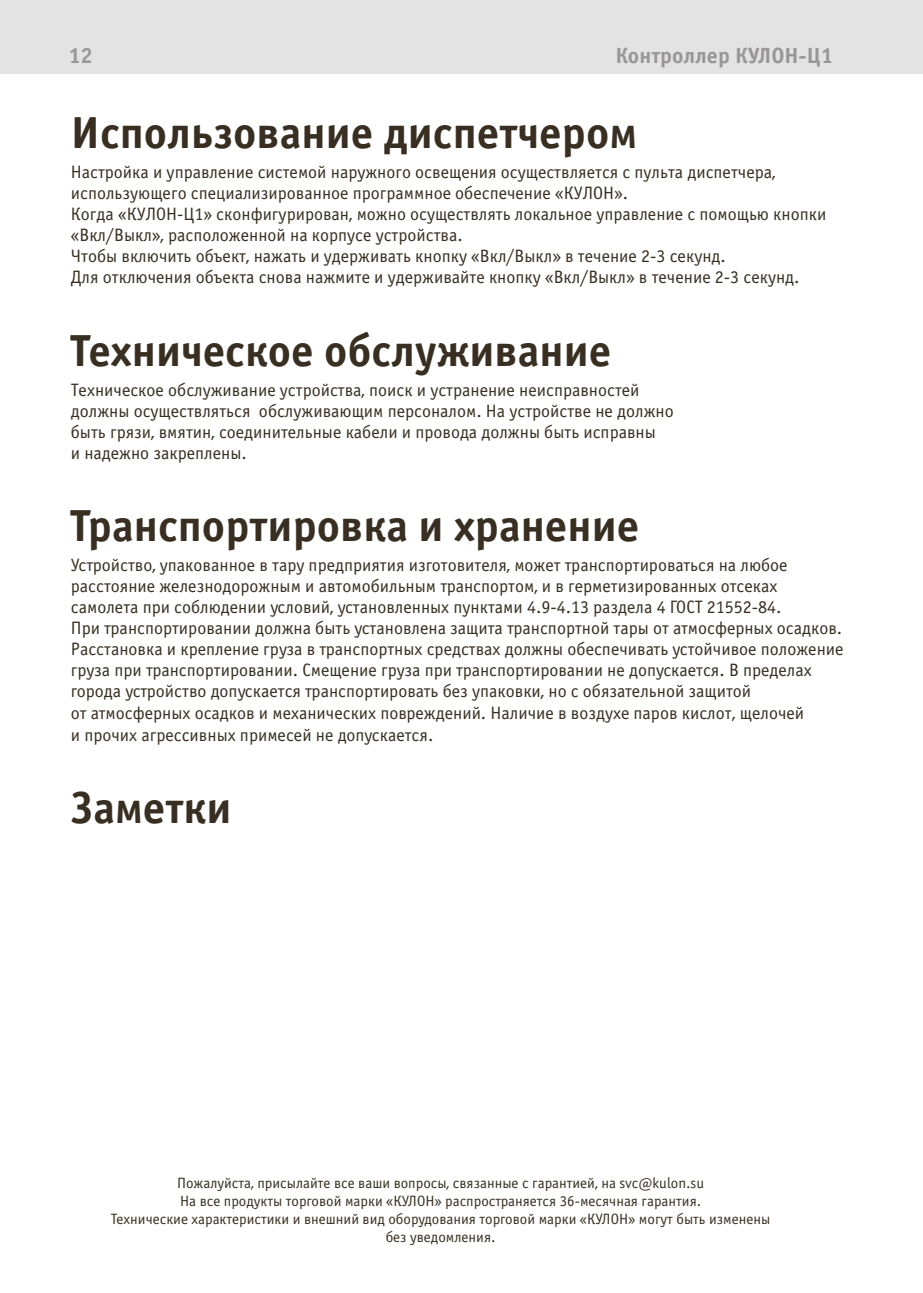
<style>
.page{position:relative;width:923px;height:1293px;background:#fff}
.page>*{position:absolute;margin:0;border:0;box-sizing:border-box;transform-origin:0 0}
.t1{font:700 45px "Officina Sans C";color:#382f22}
.t2{font:700 22.05px "Officina Sans C";color:#989696}
.t3{font:18px/21px "Officina Sans C";color:#382f22}
.t4{font:15px/18px "Officina Sans C";color:#382f22;text-align:center}
</style>
<div class="page">
<div style="left:0;top:0;width:923px;height:73px;background:#e3e3e3"></div>
<p class="t2" style="left:68px;top:43px;width:26px">12</p>
<p class="t2" style="left:615px;top:43px;width:219px">Контроллер КУЛОН-Ц1</p>
<h1 class="t1" style="left:71px;top:107px;width:568px">Использование диспетчером</h1>
<p class="t3" style="left:71px;top:162px;width:757px">Настройка и управление системой наружного освещения осуществляется с пульта диспетчера, использующего специализированное программное обеспечение «КУЛОН».<br>Когда «КУЛОН-Ц1» сконфигурирован, можно осуществлять локальное управление с помощью кнопки «Вкл/Выкл», расположенной на корпусе устройства.<br>Чтобы включить объект, нажать и удерживать кнопку «Вкл/Выкл» в течение 2-3 секунд.<br>Для отключения объекта снова нажмите и удерживайте кнопку «Вкл/Выкл» в течение 2-3 секунд.</p>
<h1 class="t1" style="left:71px;top:325px;width:542px">Техническое обслуживание</h1>
<p class="t3" style="left:71px;top:379px;width:604px">Техническое обслуживание устройства, поиск и устранение неисправностей должны осуществляться обслуживающим персоналом. На устройстве не должно быть грязи, вмятин, соединительные кабели и провода должны быть исправны<br>и надежно закреплены.</p>
<h1 class="t1" style="left:71px;top:500px;width:570px">Транспортировка и хранение</h1>
<p class="t3" style="left:71px;top:555px;width:774px">Устройство, упакованное в тару предприятия изготовителя, может транспортироваться на любое расстояние железнодорожным и автомобильным транспортом, и в герметизированных отсеках самолета при соблюдении условий, установленных пунктами 4.9-4.13 раздела 4 ГОСТ 21552-84.<br>При транспортировании должна быть установлена защита транспортной тары от атмосферных осадков.<br>Расстановка и крепление груза в транспортных средствах должны обеспечивать устойчивое положение груза при транспортировании. Смещение груза при транспортировании не допускается. В пределах города устройство допускается транспортировать без упаковки, но с обязательной защитой<br>от атмосферных осадков и механических повреждений. Наличие в воздухе паров кислот, щелочей<br>и прочих агрессивных примесей не допускается.</p>
<h1 class="t1" style="left:71px;top:782px;width:162px">Заметки</h1>
<p class="t4" style="left:111px;top:1174px;width:661px">Пожалуйста, присылайте все ваши вопросы, связанные с гарантией, на svc@kulon.su<br>На все продукты торговой марки «КУЛОН» распространяется 36-месячная гарантия.<br>Технические характеристики и внешний вид оборудования торговой марки «КУЛОН» могут быть изменены без уведомления.</p>
</div>
